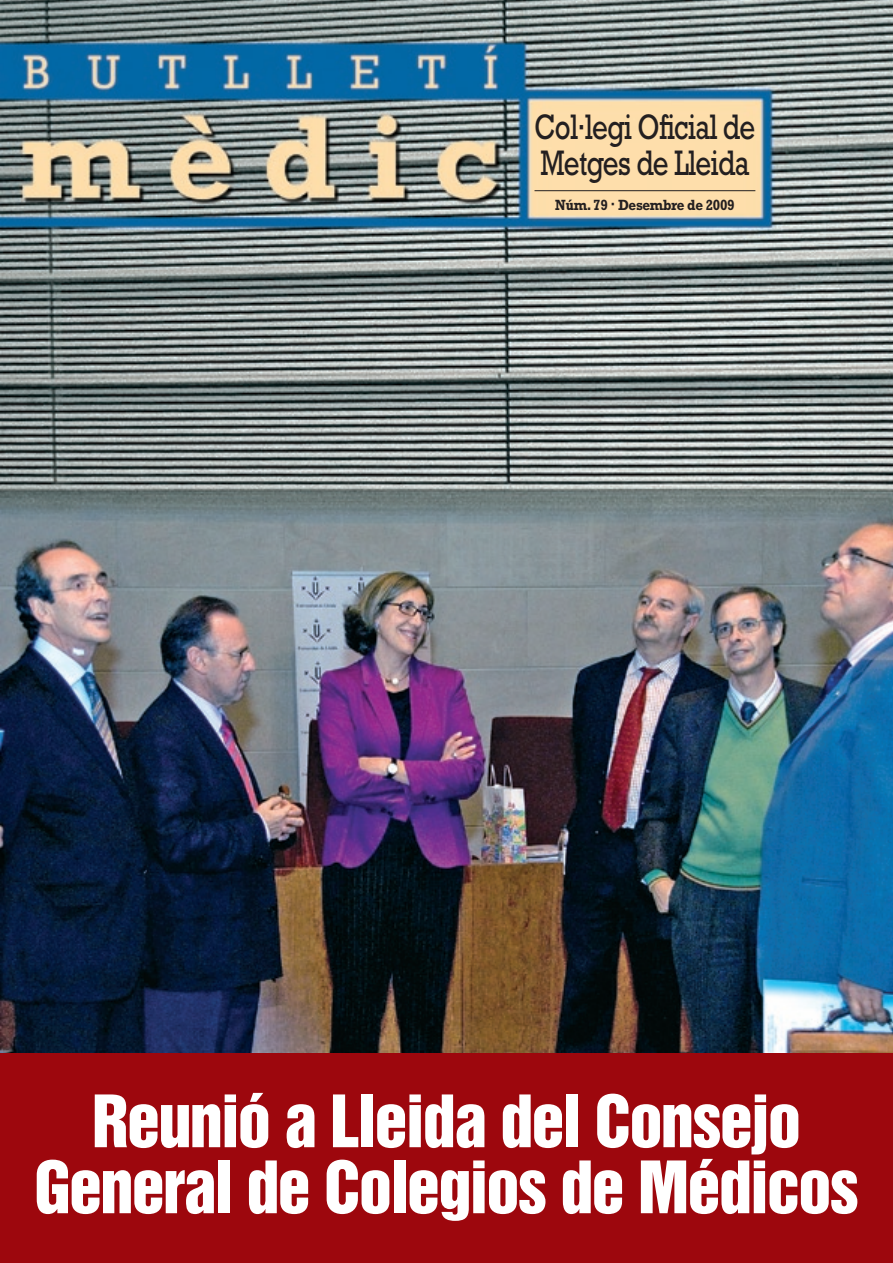
<style>
.page{position:relative;width:893px;height:1263px;background:#fff}
.page>*{position:absolute;margin:0;border:0;box-sizing:border-box;transform-origin:0 0}
.t1{font:66px/66px "Helvetica Inserat";letter-spacing:-.025em;color:#fff;text-align:center}
.t2{font:36px/36px "Rockwell";letter-spacing:-.025em;color:#231f20;scale:.77 1}
.t3{font:700 15px "Rockwell";letter-spacing:-.025em;color:#231f20;scale:.9 1}
</style>
<div class="page">
<img style="left:0;top:0;width:893px;height:1053px">
<div style="left:0;top:1053px;width:893px;height:210px;background:#9d070d"></div>
<hr style="left:534px;top:190px;width:221px;height:1px;background:#231f20">
<p class="t2" style="left:534px;top:109px;width:288px">Col·legi Oficial de<br>Metges de Lleida</p>
<p class="t3" style="left:555px;top:196px;width:201px">Núm. 79 · Desembre de 2009</p>
<p class="t1" style="left:34px;top:1090px;width:826px">Reunió a Lleida del Consejo<br>General de Colegios de Médicos</p>
</div>
